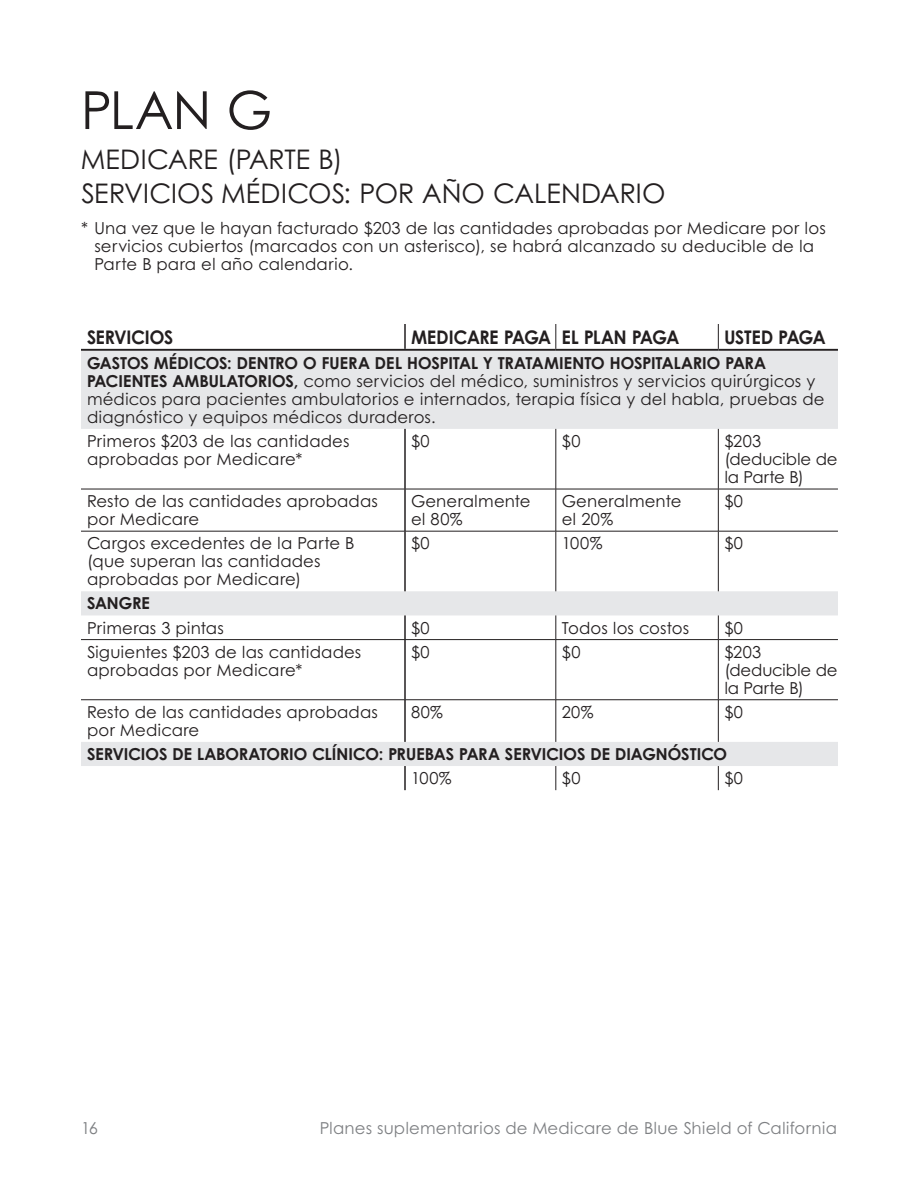
<style>
.page{position:relative;width:918px;height:1188px;background:#fff}
.page>*{position:absolute;margin:0;border:0;box-sizing:border-box;transform-origin:0 0}
._2__section_title_lg{font:52.5px "Century Gothic B";color:#231f20}
._2__section_title_sm{font:27px/33.8px "Century Gothic B";letter-spacing:.005em;color:#231f20}
._4__Medicare_chart_h{font:700 18.75px "Century Gothic B";letter-spacing:-.005em;color:#231f20;scale:.95 1}
._4__Medicare_chart_b{font:16.5px/18px "Century Gothic B";letter-spacing:.005em;color:#231f20}
._3__Medicare_body_co{font:16.5px/18px "Century Gothic B";letter-spacing:.01em;color:#231f20}
._4__Medicare_chart_b-2{font:700 16.5px "Century Gothic B";letter-spacing:.005em;color:#231f20}
.t1{font:16.5px "Century Gothic B";letter-spacing:.01em;color:#7e8083}
.s1{font-weight:700}
</style>
<div class="page">
<svg style="left:81px;top:351px;width:757px;height:415px"></svg>
<hr style="left:81px;top:349px;width:324px;height:2px;background:#231f20">
<hr style="left:405px;top:349px;width:151px;height:2px;background:#231f20">
<hr style="left:556px;top:349px;width:162px;height:2px;background:#231f20">
<hr style="left:718px;top:349px;width:120px;height:2px;background:#231f20">
<hr style="left:404px;top:324px;width:2px;height:25px;background:#231f20">
<hr style="left:404px;top:429px;width:2px;height:60px;background:#231f20">
<hr style="left:404px;top:489px;width:2px;height:42px;background:#231f20">
<hr style="left:404px;top:531px;width:2px;height:60px;background:#231f20">
<hr style="left:404px;top:615px;width:2px;height:24px;background:#231f20">
<hr style="left:404px;top:640px;width:2px;height:60px;background:#231f20">
<hr style="left:404px;top:700px;width:2px;height:42px;background:#231f20">
<hr style="left:404px;top:766px;width:2px;height:24px;background:#231f20">
<hr style="left:81px;top:489px;width:324px;height:1px;background:#231f20">
<hr style="left:405px;top:489px;width:151px;height:1px;background:#231f20">
<hr style="left:556px;top:489px;width:162px;height:1px;background:#231f20">
<hr style="left:718px;top:489px;width:120px;height:1px;background:#231f20">
<hr style="left:81px;top:531px;width:324px;height:1px;background:#231f20">
<hr style="left:405px;top:531px;width:151px;height:1px;background:#231f20">
<hr style="left:556px;top:531px;width:162px;height:1px;background:#231f20">
<hr style="left:718px;top:531px;width:120px;height:1px;background:#231f20">
<hr style="left:81px;top:639px;width:324px;height:1px;background:#231f20">
<hr style="left:405px;top:639px;width:151px;height:1px;background:#231f20">
<hr style="left:556px;top:639px;width:162px;height:1px;background:#231f20">
<hr style="left:718px;top:639px;width:120px;height:1px;background:#231f20">
<hr style="left:81px;top:699px;width:324px;height:1px;background:#231f20">
<hr style="left:405px;top:699px;width:151px;height:1px;background:#231f20">
<hr style="left:556px;top:699px;width:162px;height:1px;background:#231f20">
<hr style="left:718px;top:699px;width:120px;height:1px;background:#231f20">
<hr style="left:556px;top:429px;width:1px;height:60px;background:#231f20">
<hr style="left:718px;top:429px;width:1px;height:60px;background:#231f20">
<hr style="left:556px;top:489px;width:1px;height:42px;background:#231f20">
<hr style="left:718px;top:489px;width:1px;height:42px;background:#231f20">
<hr style="left:556px;top:531px;width:1px;height:60px;background:#231f20">
<hr style="left:718px;top:531px;width:1px;height:60px;background:#231f20">
<svg style="left:556px;top:615px;width:1px;height:24px"></svg>
<svg style="left:718px;top:615px;width:1px;height:24px"></svg>
<hr style="left:556px;top:640px;width:1px;height:60px;background:#231f20">
<hr style="left:718px;top:640px;width:1px;height:60px;background:#231f20">
<hr style="left:556px;top:700px;width:1px;height:42px;background:#231f20">
<hr style="left:718px;top:700px;width:1px;height:42px;background:#231f20">
<svg style="left:556px;top:766px;width:1px;height:24px"></svg>
<svg style="left:718px;top:766px;width:1px;height:24px"></svg>
<svg style="left:556px;top:324px;width:1px;height:25px"></svg>
<svg style="left:718px;top:324px;width:1px;height:25px"></svg>
<p class="_2__section_title_lg" style="left:81px;top:78px;width:193px">PLAN G</p>
<p class="_2__section_title_sm" style="left:81px;top:142px;width:586px">MEDICARE (PARTE B)<br>SERVICIOS MÉDICOS: POR AÑO CALENDARIO</p>
<p class="_3__Medicare_body_co" style="left:94px;top:219px;width:733px;text-indent:-14px">* Una vez que le hayan facturado $203 de las cantidades aprobadas por Medicare por los servicios cubiertos (marcados con un asterisco), se habrá alcanzado su deducible de la<br>Parte B para el año calendario.</p>
<p class="_4__Medicare_chart_h" style="left:87px;top:325px;width:92px">SERVICIOS</p>
<p class="_4__Medicare_chart_h" style="left:411px;top:325px;width:149px">MEDICARE PAGA</p>
<p class="_4__Medicare_chart_h" style="left:562px;top:325px;width:125px">EL PLAN PAGA</p>
<p class="_4__Medicare_chart_h" style="left:724px;top:325px;width:108px">USTED PAGA</p>
<p class="_4__Medicare_chart_b" style="left:87px;top:354px;width:739px"><span class="s1">GASTOS MÉDICOS: DENTRO O FUERA DEL HOSPITAL Y TRATAMIENTO HOSPITALARIO PARA PACIENTES AMBULATORIOS,</span> como servicios del médico, suministros y servicios quirúrgicos y médicos para pacientes ambulatorios e internados, terapia física y del habla, pruebas de diagnóstico y equipos médicos duraderos.</p>
<p class="_4__Medicare_chart_b" style="left:87px;top:432px;width:264px">Primeros $203 de las cantidades aprobadas por Medicare*</p>
<p class="_4__Medicare_chart_b" style="left:411px;top:432px;width:20px">$0</p>
<p class="_4__Medicare_chart_b" style="left:562px;top:432px;width:20px">$0</p>
<p class="_4__Medicare_chart_b" style="left:724px;top:432px;width:115px">$203 (deducible de la Parte B)</p>
<p class="_4__Medicare_chart_b" style="left:87px;top:492px;width:292px">Resto de las cantidades aprobadas por Medicare</p>
<p class="_4__Medicare_chart_b" style="left:411px;top:492px;width:121px">Generalmente el 80%</p>
<p class="_4__Medicare_chart_b" style="left:562px;top:492px;width:121px">Generalmente el 20%</p>
<p class="_4__Medicare_chart_b" style="left:724px;top:492px;width:20px">$0</p>
<p class="_4__Medicare_chart_b" style="left:87px;top:534px;width:269px">Cargos excedentes de la Parte B (que superan las cantidades aprobadas por Medicare)</p>
<p class="_4__Medicare_chart_b" style="left:411px;top:534px;width:20px">$0</p>
<p class="_4__Medicare_chart_b" style="left:562px;top:534px;width:42px">100%</p>
<p class="_4__Medicare_chart_b" style="left:724px;top:534px;width:20px">$0</p>
<p class="_4__Medicare_chart_b-2" style="left:87px;top:593px;width:64px">SANGRE</p>
<p class="_4__Medicare_chart_b" style="left:87px;top:618px;width:138px">Primeras 3 pintas</p>
<p class="_4__Medicare_chart_b" style="left:411px;top:618px;width:20px">$0</p>
<p class="_4__Medicare_chart_b" style="left:562px;top:618px;width:129px">Todos los costos</p>
<p class="_4__Medicare_chart_b" style="left:724px;top:618px;width:20px">$0</p>
<p class="_4__Medicare_chart_b" style="left:87px;top:643px;width:276px">Siguientes $203 de las cantidades aprobadas por Medicare*</p>
<p class="_4__Medicare_chart_b" style="left:411px;top:643px;width:20px">$0</p>
<p class="_4__Medicare_chart_b" style="left:562px;top:643px;width:20px">$0</p>
<p class="_4__Medicare_chart_b" style="left:724px;top:643px;width:115px">$203 (deducible de la Parte B)</p>
<p class="_4__Medicare_chart_b" style="left:87px;top:703px;width:292px">Resto de las cantidades aprobadas por Medicare</p>
<p class="_4__Medicare_chart_b" style="left:411px;top:703px;width:34px">80%</p>
<p class="_4__Medicare_chart_b" style="left:562px;top:703px;width:33px">20%</p>
<p class="_4__Medicare_chart_b" style="left:724px;top:703px;width:20px">$0</p>
<p class="_4__Medicare_chart_b-2" style="left:87px;top:744px;width:642px">SERVICIOS DE LABORATORIO CLÍNICO: PRUEBAS PARA SERVICIOS DE DIAGNÓSTICO</p>
<p class="_4__Medicare_chart_b" style="left:411px;top:769px;width:42px">100%</p>
<p class="_4__Medicare_chart_b" style="left:562px;top:769px;width:20px">$0</p>
<p class="_4__Medicare_chart_b" style="left:724px;top:769px;width:20px">$0</p>
<p class="t1" style="left:81px;top:1118px;width:19px">16</p>
<p class="t1" style="left:320px;top:1118px;width:519px">Planes suplementarios de Medicare de Blue Shield of California</p>
</div>
